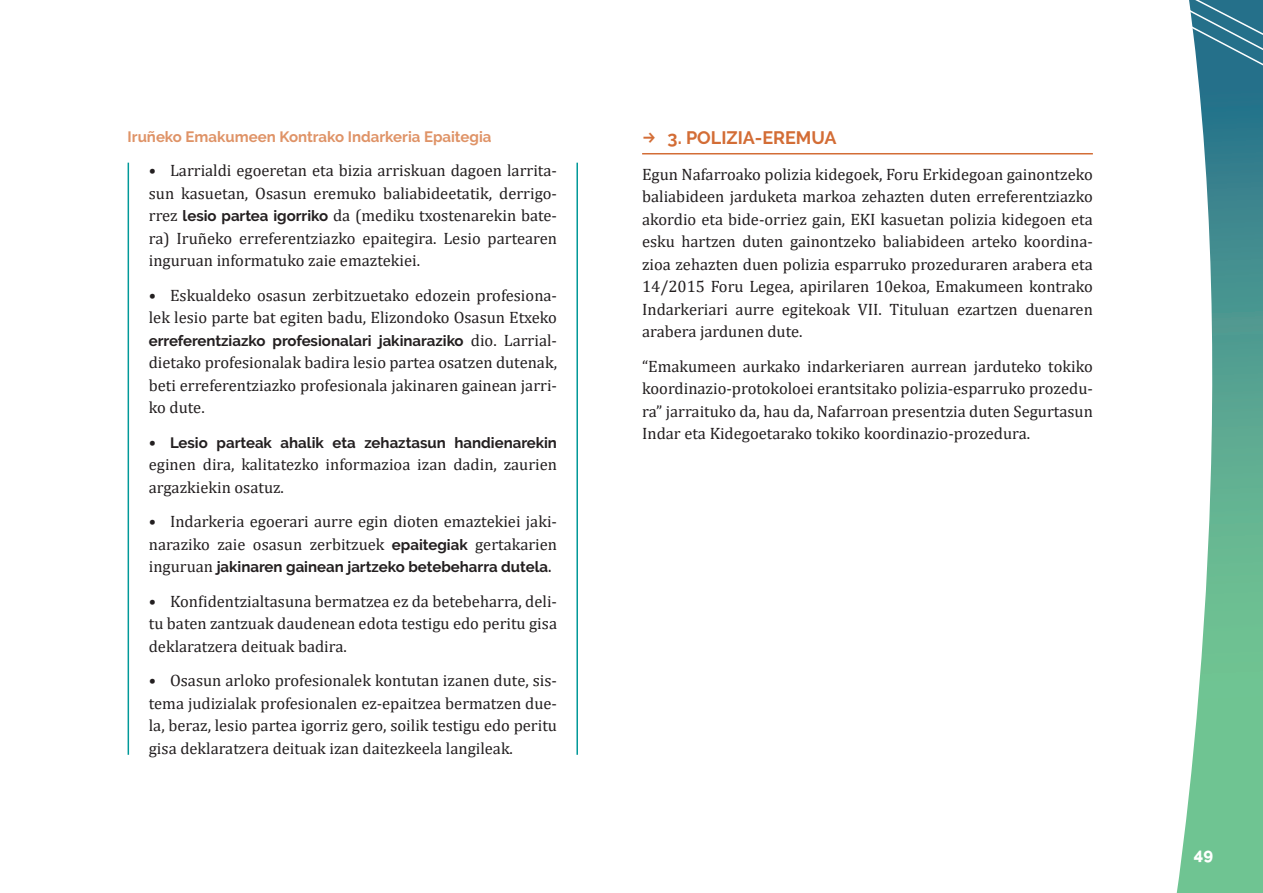
<style>
.page{position:relative;width:1263px;height:893px;background:#fff}
.page>*{position:absolute;margin:0;border:0;box-sizing:border-box;transform-origin:0 0}
.t1{font:700 18px "Raleway";color:#d36d36}
.t2{font:16.5px/22.5px "Cambria";color:#231f20;text-align:justify}
.t3{font:800 16.5px "Raleway";color:#fff}
.t4{font:700 15px "Raleway";color:#231f20}
.zerbitzuak{font:700 15px "Raleway";color:#df9367}
.s1{font-family:"Raleway";font-weight:700;font-size:15px}
.s2{font-family:"Cambria";font-weight:400;font-size:16.5px}
</style>
<div class="page">
<svg style="left:1176px;top:71px;width:87px;height:822px"></svg>
<svg style="left:1189px;top:0;width:74px;height:71px;background:#408298"></svg>
<hr style="left:128px;top:163px;width:1px;height:592px;background:#099">
<hr style="left:576px;top:163px;width:2px;height:592px;background:#099">
<hr style="left:642px;top:153px;width:451px;height:1px;background:#d36d36">
<p class="zerbitzuak" style="left:128px;top:128px;width:365px">Iruñeko Emakumeen Kontrako Indarkeria Epaitegia</p>
<p class="t2" style="left:149px;top:159px;width:410px">• Larrialdi egoeretan eta bizia arriskuan dagoen larrita&shy;sun kasuetan, Osasun eremuko baliabideetatik, derrigo&shy;rrez <span class="s1">lesio partea igorriko</span> da (mediku txostenarekin bate&shy;ra) Iruñeko erreferentziazko epaitegira. Lesio partearen inguruan informatuko zaie emaztekiei.</p>
<p class="t2" style="left:149px;top:284px;width:410px">• Eskualdeko osasun zerbitzuetako edozein profesiona&shy;lek lesio parte bat egiten badu, Elizondoko Osasun Etxeko</p>
<p class="t4" style="left:149px;top:332px;width:410px">erreferentziazko profesionalari jakinaraziko <span class="s2">dio. Larrial-</span></p>
<p class="t2" style="left:149px;top:351px;width:410px">dietako profesionalak badira lesio partea osatzen dutenak, beti erreferentziazko profesionala jakinaren gainean jarri&shy;ko dute.</p>
<p class="t4" style="left:149px;top:434px;width:410px"><span class="s2">•</span> Lesio parteak ahalik eta zehaztasun handienarekin</p>
<p class="t2" style="left:149px;top:453px;width:410px">eginen dira, kalitatezko informazioa izan dadin, zaurien argazkiekin osatuz.</p>
<p class="t2" style="left:149px;top:510px;width:410px">• Indarkeria egoerari aurre egin dioten emaztekiei jaki&shy;naraziko zaie osasun zerbitzuek <span class="s1">epaitegiak</span> gertakarien</p>
<p class="t4" style="left:149px;top:558px;width:404px"><span class="s2">inguruan</span> jakinaren gainean jartzeko betebeharra dutela.</p>
<p class="t2" style="left:149px;top:590px;width:410px">• Konfidentzialtasuna bermatzea ez da betebeharra, deli&shy;tu baten zantzuak daudenean edota testigu edo peritu gisa deklaratzera deituak badira.</p>
<p class="t2" style="left:149px;top:669px;width:410px">• Osasun arloko profesionalek kontutan izanen dute, sis&shy;tema judizialak profesionalen ez-epaitzea bermatzen due&shy;la, beraz, lesio partea igorriz gero, soilik testigu edo peritu gisa deklaratzera deituak izan daitezkeela langileak.</p>
<p class="t1" style="left:642px;top:128px;width:196px">→ 3. POLIZIA-EREMUA</p>
<p class="t2" style="left:642px;top:163px;width:452px">Egun Nafarroako polizia kidegoek, Foru Erkidegoan gainontzeko baliabideen jarduketa markoa zehazten duten erreferentziazko akordio eta bide-orriez gain, EKI kasuetan polizia kidegoen eta esku hartzen duten gainontzeko baliabideen arteko koordina&shy;zioa zehazten duen polizia esparruko prozeduraren arabera eta 14/2015 Foru Legea, apirilaren 10ekoa, Emakumeen kontrako Indarkeriari aurre egitekoak VII. Tituluan ezartzen duenaren arabera jardunen dute.</p>
<p class="t2" style="left:642px;top:355px;width:452px">“Emakumeen aurkako indarkeriaren aurrean jarduteko tokiko koordinazio-protokoloei erantsitako polizia-esparruko prozedu&shy;ra” jarraituko da, hau da, Nafarroan presentzia duten Segurtasun Indar eta Kidegoetarako tokiko koordinazio-prozedura.</p>
<p class="t3" style="left:1194px;top:844px;width:21px">49</p>
</div>
